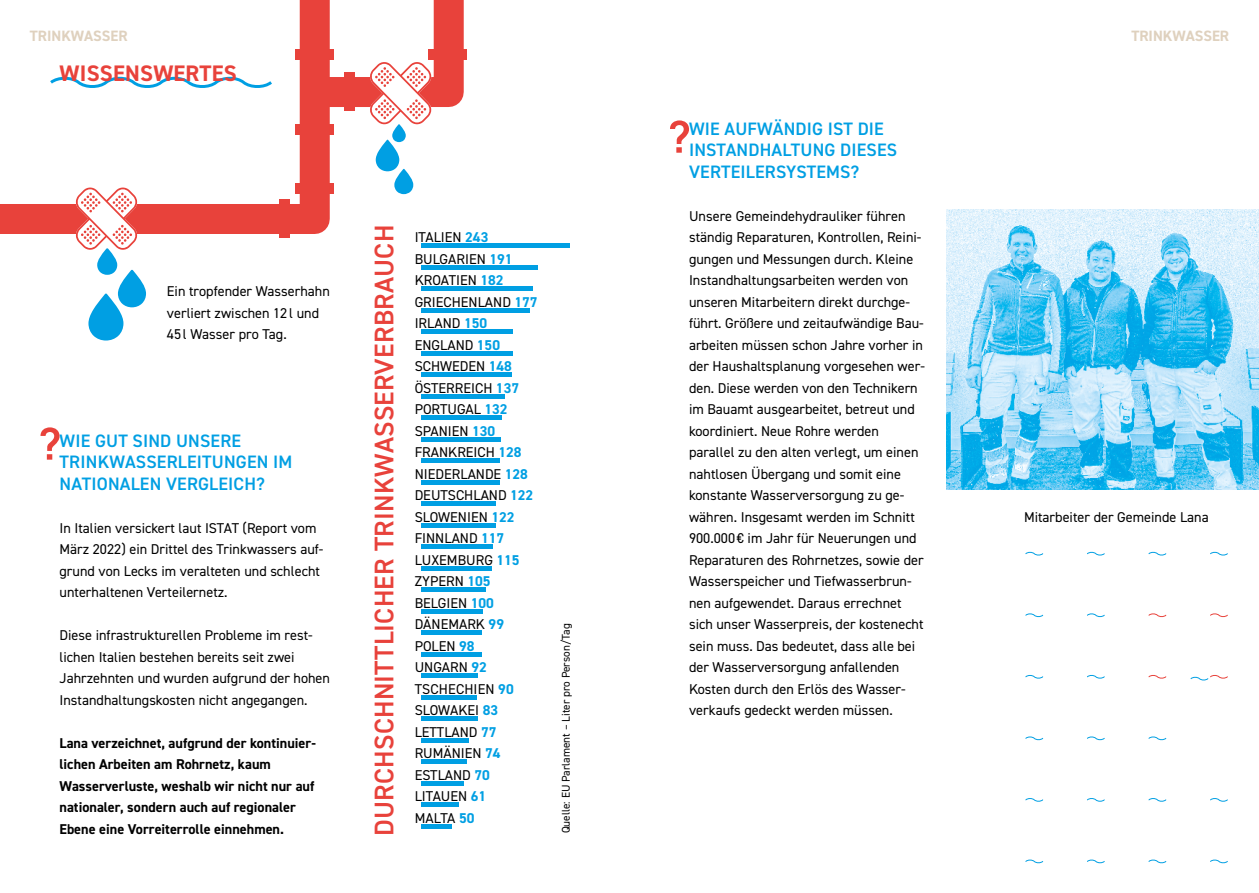
<style>
.page{position:relative;width:1259px;height:893px;background:#fff}
.page>*{position:absolute;margin:0;border:0;box-sizing:border-box;transform-origin:0 0}
.t1{font:600 27px "DIN2014";letter-spacing:.01em;color:#e8423b}
.t2{font:700 22.5px "DIN2014";letter-spacing:.01em;color:#e8423b}
.t3{font:600 18px/21.5px "DIN2014";letter-spacing:.01em;color:#009fe3}
.t4{font:700 15px "DIN2014";color:#dfd1be}
.t5{font:14.25px/21.5px "DIN2014";color:#000}
.t6{font:700 14.25px/21.5px "DIN2014";color:#000}
.t7{font:11.25px "DIN2014";color:#000}
.s1{font-weight:700;color:#009fe3}
</style>
<div class="page">
<hr style="left:421px;top:244px;width:149px;height:4px;background:#009fe3">
<hr style="left:421px;top:265px;width:117px;height:4px;background:#009fe3">
<hr style="left:421px;top:287px;width:111px;height:4px;background:#009fe3">
<hr style="left:421px;top:308px;width:108px;height:4px;background:#009fe3">
<hr style="left:421px;top:330px;width:92px;height:4px;background:#009fe3">
<hr style="left:421px;top:351px;width:92px;height:4px;background:#009fe3">
<hr style="left:421px;top:373px;width:91px;height:4px;background:#009fe3">
<hr style="left:421px;top:394px;width:84px;height:4px;background:#009fe3">
<hr style="left:421px;top:416px;width:81px;height:4px;background:#009fe3">
<hr style="left:421px;top:437px;width:80px;height:4px;background:#009fe3">
<hr style="left:421px;top:459px;width:78px;height:4px;background:#009fe3">
<hr style="left:421px;top:480px;width:78px;height:4px;background:#009fe3">
<hr style="left:421px;top:502px;width:75px;height:4px;background:#009fe3">
<hr style="left:421px;top:523px;width:75px;height:4px;background:#009fe3">
<hr style="left:421px;top:545px;width:72px;height:4px;background:#009fe3">
<hr style="left:421px;top:566px;width:70px;height:4px;background:#009fe3">
<hr style="left:421px;top:588px;width:64px;height:4px;background:#009fe3">
<hr style="left:421px;top:609px;width:61px;height:4px;background:#009fe3">
<hr style="left:421px;top:631px;width:61px;height:4px;background:#009fe3">
<hr style="left:421px;top:652px;width:60px;height:4px;background:#009fe3">
<hr style="left:421px;top:674px;width:56px;height:4px;background:#009fe3">
<hr style="left:421px;top:695px;width:55px;height:4px;background:#009fe3">
<hr style="left:421px;top:717px;width:57px;height:4px;background:#009fe3">
<hr style="left:421px;top:738px;width:47px;height:4px;background:#009fe3">
<hr style="left:421px;top:760px;width:45px;height:4px;background:#009fe3">
<hr style="left:421px;top:781px;width:43px;height:4px;background:#009fe3">
<hr style="left:421px;top:803px;width:37px;height:4px;background:#009fe3">
<hr style="left:421px;top:824px;width:31px;height:4px;background:#009fe3">
<svg style="left:40px;top:427px;width:20px;height:33px"></svg>
<svg style="left:670px;top:120px;width:19px;height:33px"></svg>
<img style="left:947px;top:210px;width:312px;height:279px">
<svg style="left:0;top:187px;width:330px;height:49px"></svg>
<div style="left:279px;top:200px;width:11px;height:38px;background:#e8423b"></div>
<svg style="left:285px;top:0;width:182px;height:194px"></svg>
<svg style="left:76px;top:188px;width:70px;height:153px"></svg>
<svg style="left:50px;top:76px;width:222px;height:12px"></svg>
<svg style="left:1025px;top:860px;width:19px;height:4px"></svg>
<svg style="left:1025px;top:798px;width:19px;height:4px"></svg>
<svg style="left:1087px;top:860px;width:18px;height:4px"></svg>
<svg style="left:1025px;top:736px;width:19px;height:5px"></svg>
<svg style="left:1087px;top:798px;width:18px;height:4px"></svg>
<svg style="left:1148px;top:860px;width:19px;height:4px"></svg>
<svg style="left:1025px;top:675px;width:19px;height:4px"></svg>
<svg style="left:1087px;top:736px;width:18px;height:5px"></svg>
<svg style="left:1148px;top:798px;width:19px;height:4px"></svg>
<svg style="left:1210px;top:860px;width:18px;height:4px"></svg>
<svg style="left:1025px;top:613px;width:19px;height:5px"></svg>
<svg style="left:1087px;top:675px;width:18px;height:4px"></svg>
<svg style="left:1148px;top:736px;width:19px;height:5px"></svg>
<svg style="left:1210px;top:798px;width:18px;height:4px"></svg>
<svg style="left:1025px;top:552px;width:19px;height:4px"></svg>
<svg style="left:1087px;top:613px;width:18px;height:5px"></svg>
<svg style="left:1148px;top:675px;width:19px;height:4px"></svg>
<svg style="left:1087px;top:552px;width:18px;height:4px"></svg>
<svg style="left:1148px;top:613px;width:19px;height:5px"></svg>
<svg style="left:1190px;top:675px;width:38px;height:6px"></svg>
<svg style="left:1148px;top:552px;width:19px;height:4px"></svg>
<svg style="left:1210px;top:613px;width:18px;height:5px"></svg>
<svg style="left:1210px;top:552px;width:18px;height:4px"></svg>
<p class="t4" style="left:30px;top:26px;width:99px">TRINKWASSER</p>
<p class="t4" style="left:1131px;top:26px;width:99px">TRINKWASSER</p>
<h2 class="t2" style="left:60px;top:58px;width:179px">WISSENSWERTES</h2>
<p class="t5" style="left:167px;top:280px;width:164px">Ein tropfender Wasserhahn verliert zwischen 12l und<br>45l Wasser pro Tag.</p>
<p class="t3" style="left:60px;top:429px;width:234px">WIE GUT SIND UNSERE<br>TRINKWASSERLEITUNGEN IM<br>NATIONALEN VERGLEICH?</p>
<p class="t5" style="left:60px;top:517px;width:265px">In Italien versickert laut ISTAT (Report vom März 2022) ein Drittel des Trinkwassers auf&shy;grund von Lecks im veralteten und schlecht unterhaltenen Verteilernetz.</p>
<p class="t5" style="left:60px;top:624px;width:272px">Diese infrastrukturellen Probleme im rest&shy;lichen Italien bestehen bereits seit zwei Jahrzehnten und wurden aufgrund der hohen Instandhaltungskosten nicht angegangen.</p>
<p class="t6" style="left:60px;top:732px;width:258px">Lana verzeichnet, aufgrund der kontinuier&shy;lichen Arbeiten am Rohrnetz, kaum Wasserverluste, weshalb wir nicht nur auf nationaler, sondern auch auf regionaler Ebene eine Vorreiterrolle einnehmen.</p>
<h1 class="t1" style="left:366px;top:836px;width:612px;rotate:-90deg">DURCHSCHNITTLICHER TRINKWASSERVERBRAUCH</h1>
<p class="t5" style="left:415px;top:226px;width:124px">ITALIEN <span class="s1">243<br></span>BULGARIEN <span class="s1">191<br></span>KROATIEN <span class="s1">182<br></span>GRIECHENLAND <span class="s1">177<br></span>IRLAND <span class="s1">150<br></span>ENGLAND <span class="s1">150<br></span>SCHWEDEN <span class="s1">148<br></span>ÖSTERREICH <span class="s1">137<br></span>PORTUGAL <span class="s1">132<br></span>SPANIEN <span class="s1">130<br></span>FRANKREICH <span class="s1">128<br></span>NIEDERLANDE <span class="s1">128<br></span>DEUTSCHLAND <span class="s1">122<br></span>SLOWENIEN <span class="s1">122<br></span>FINNLAND <span class="s1">117<br></span>LUXEMBURG <span class="s1">115<br></span>ZYPERN <span class="s1">105<br></span>BELGIEN <span class="s1">100<br></span>DÄNEMARK <span class="s1">99<br></span>POLEN <span class="s1">98<br></span>UNGARN <span class="s1">92<br></span>TSCHECHIEN <span class="s1">90<br></span>SLOWAKEI <span class="s1">83<br></span>LETTLAND <span class="s1">77<br></span>RUMÄNIEN <span class="s1">74<br></span>ESTLAND <span class="s1">70<br></span>LITAUEN <span class="s1">61<br></span>MALTA <span class="s1">50</span></p>
<p class="t7" style="left:559px;top:833px;width:212px;rotate:-90deg">Quelle: EU Parlament – Liter pro Person/Tag</p>
<p class="t3" style="left:689px;top:117px;width:210px">WIE AUFWÄNDIG IST DIE<br>INSTANDHALTUNG DIESES<br>VERTEILERSYSTEMS?</p>
<p class="t5" style="left:689px;top:205px;width:237px">Unsere Gemeindehydrauliker führen ständig Reparaturen, Kontrollen, Reini&shy;gungen und Messungen durch. Kleine Instandhaltungsarbeiten werden von unseren Mitarbeitern direkt durchge&shy;führt. Größere und zeitaufwändige Bau&shy;arbeiten müssen schon Jahre vorher in der Haushaltsplanung vorgesehen wer&shy;den. Diese werden von den Technikern im Bauamt ausgearbeitet, betreut und koordiniert. Neue Rohre werden parallel zu den alten verlegt, um einen nahtlosen Übergang und somit eine konstante Wasserversorgung zu ge&shy;währen. Insgesamt werden im Schnitt 900.000 € im Jahr für Neuerungen und Reparaturen des Rohrnetzes, sowie der Wasserspeicher und Tiefwasserbrun&shy;nen aufgewendet. Daraus errechnet sich unser Wasserpreis, der kostenecht sein muss. Das bedeutet, dass alle bei der Wasserversorgung anfallenden Kosten durch den Erlös des Wasser&shy;verkaufs gedeckt werden müssen.</p>
<p class="t5" style="left:1024px;top:506px;width:186px">Mitarbeiter der Gemeinde Lana</p>
</div>
